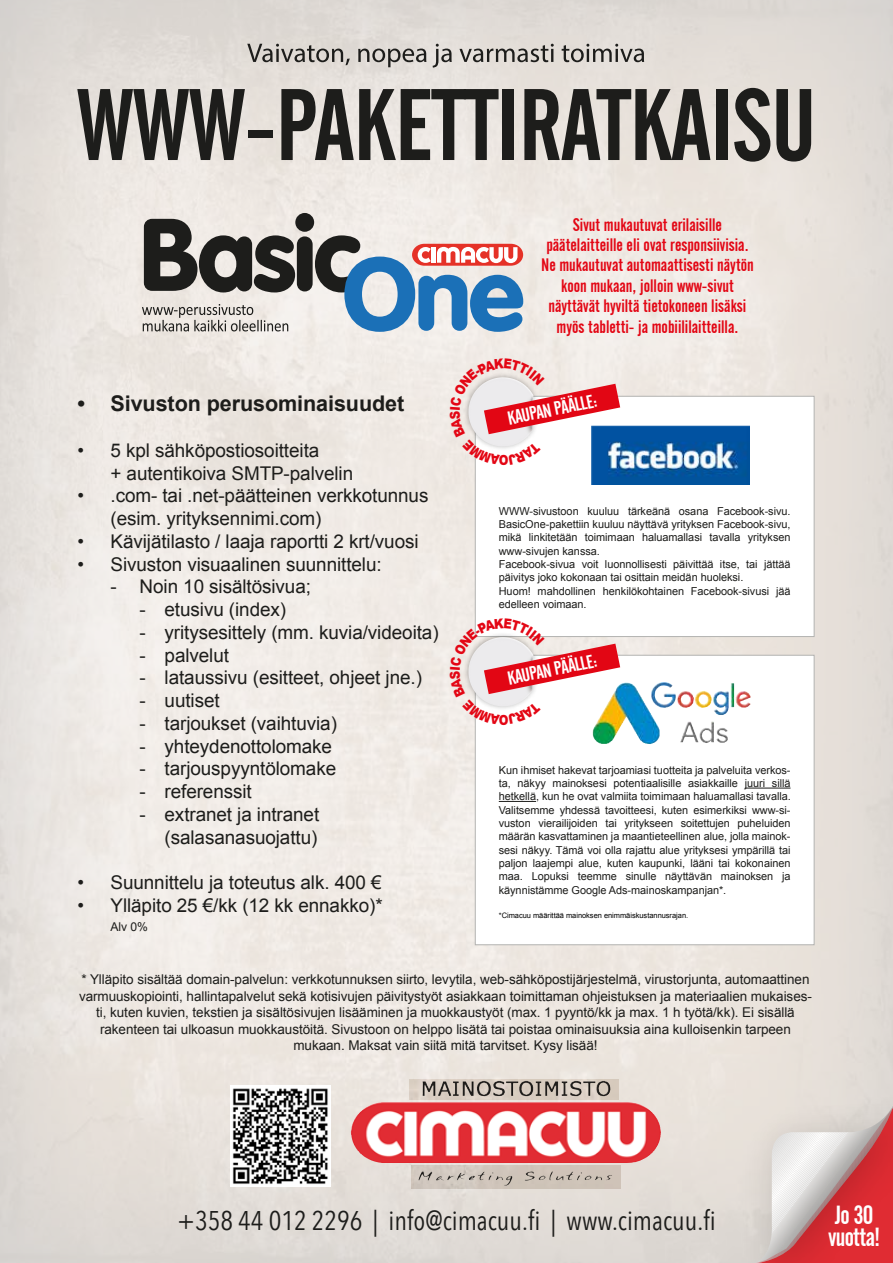
<style>
.page{position:relative;width:893px;height:1263px;background:#fff}
.page>*{position:absolute;margin:0;border:0;box-sizing:border-box;transform-origin:0 0}
.t1{font:27px "Avenir Next Condensed";color:#1d1d1b}
.t2{font:26.1px/21.8px "Alternate Gothic No 2 BT";letter-spacing:-.025em;color:#fff}
.t3{font:700 21.6px "Arial";letter-spacing:-.005em;color:#1d1d1b}
.t4{font:19.05px "Alternate Gothic No 2 BT";color:#fff}
.t5{font:18.9px/22.8px "Arial";letter-spacing:-.005em;color:#1d1d1b}
.t6{font:18px/20.4px "Alternate Gothic No 2 BT";color:#e30614;text-align:center}
.t7{font:13.5px/16.5px "Arial";letter-spacing:-.005em;color:#1d1d1b;text-align:center}
.t8{font:12.15px "Arial";color:#1d1d1b}
.t9{font:10.95px/13.4px "Arial";letter-spacing:-.005em;color:#1d1d1b}
.t10{font:7.5px "Arial";letter-spacing:-.005em;color:#000}
</style>
<div class="page">
<img style="left:0;top:0;width:893px;height:1263px">
<img style="left:684px;top:1059px;width:209px;height:204px">
<svg style="left:755px;top:1106px;width:138px;height:157px;background:#d89293"></svg>
<img style="left:231px;top:1085px;width:100px;height:101px">
<img style="left:351px;top:1102px;width:310px;height:61px">
<img style="left:519px;top:1081px;width:92px;height:15px">
<svg style="left:247px;top:44px;width:103px;height:21px;background:#aeaaa5"></svg>
<svg style="left:358px;top:49px;width:68px;height:18px"></svg>
<svg style="left:433px;top:44px;width:19px;height:24px"></svg>
<svg style="left:459px;top:44px;width:95px;height:18px;background:#aaa6a1"></svg>
<svg style="left:562px;top:44px;width:82px;height:18px"></svg>
<svg style="left:77px;top:89px;width:168px;height:71px;background:#767471"></svg>
<div style="left:249px;top:130px;width:24px;height:8px;background:#1d1d1b"></div>
<svg style="left:281px;top:89px;width:218px;height:71px;background:#817e7b"></svg>
<div style="left:503px;top:89px;width:11px;height:71px;background:#1d1d1b"></div>
<svg style="left:524px;top:89px;width:186px;height:71px;background:#75726e"></svg>
<div style="left:716px;top:89px;width:11px;height:71px;background:#1d1d1b"></div>
<svg style="left:734px;top:88px;width:36px;height:74px;background:#7d7a76"></svg>
<svg style="left:776px;top:89px;width:35px;height:73px;background:#615f5c"></svg>
<div style="left:475px;top:396px;width:339px;height:241px;background:#fff;border:1px solid #b3b3b1"></div>
<img style="left:592px;top:425px;width:158px;height:60px">
<div style="left:475px;top:655px;width:339px;height:290px;background:#fff;border:1px solid #b3b3b1"></div>
<hr style="left:745px;top:788px;width:45px;height:1px;background:#1d1d1b">
<hr style="left:499px;top:801px;width:37px;height:1px;background:#1d1d1b">
<img style="left:593px;top:682px;width:83px;height:62px">
<svg style="left:142px;top:213px;width:381px;height:119px;background:#a1a6ad"></svg>
<img style="left:441px;top:349px;width:124px;height:125px">
<div style="left:441px;top:609px;width:36px;height:125px;background:#f1ebe7"></div>
<svg style="left:450px;top:359px;width:170px;height:106px"></svg>
<svg style="left:450px;top:618px;width:170px;height:107px"></svg>
<h3 class="t3" style="left:78px;top:389px;width:328px">• Sivuston perusominaisuudet</h3>
<h3 class="t5" style="left:111px;top:439px;width:244px;text-indent:-33px">• 5 kpl sähköpostiosoitteita<br>+ autentikoiva SMTP-palvelin</h3>
<h3 class="t5" style="left:111px;top:484px;width:319px;text-indent:-33px">• .com- tai .net-päätteinen verkkotunnus (esim. yrityksennimi.com)</h3>
<h3 class="t5" style="left:78px;top:530px;width:342px">• Kävijätilasto / laaja raportti 2 krt/vuosi</h3>
<h3 class="t5" style="left:78px;top:553px;width:306px">• Sivuston visuaalinen suunnittelu:</h3>
<h3 class="t5" style="left:111px;top:575px;width:202px">- Noin 10 sisältösivua;</h3>
<h3 class="t5" style="left:140px;top:598px;width:148px">- etusivu (index)</h3>
<h3 class="t5" style="left:140px;top:621px;width:300px">- yritysesittely (mm. kuvia/videoita)</h3>
<h3 class="t5" style="left:140px;top:644px;width:91px">- palvelut</h3>
<h3 class="t5" style="left:140px;top:666px;width:284px">- lataussivu (esitteet, ohjeet jne.)</h3>
<h3 class="t5" style="left:140px;top:689px;width:82px">- uutiset</h3>
<h3 class="t5" style="left:140px;top:712px;width:199px">- tarjoukset (vaihtuvia)</h3>
<h3 class="t5" style="left:140px;top:735px;width:194px">- yhteydenottolomake</h3>
<h3 class="t5" style="left:140px;top:757px;width:198px">- tarjouspyyntölomake</h3>
<h3 class="t5" style="left:140px;top:780px;width:114px">- referenssit</h3>
<h3 class="t5" style="left:140px;top:803px;width:181px;text-align:right">- extranet ja intranet (salasanasuojattu)</h3>
<h3 class="t5" style="left:78px;top:871px;width:305px">• Suunnittelu ja toteutus alk. 400 €</h3>
<h3 class="t5" style="left:78px;top:894px;width:307px">• Ylläpito 25 €/kk (12 kk ennakko)*</h3>
<p class="t8" style="left:111px;top:919px;width:39px">Alv 0%</p>
<h3 class="t6" style="left:541px;top:214px;width:214px">Sivut mukautuvat erilaisille päätelaitteille eli ovat responsiivisia.<br>Ne mukautuvat automaattisesti näytön koon mukaan, jolloin www-sivut näyttävät hyviltä tietokoneen lisäksi myös tabletti- ja mobiililaitteilla.</h3>
<h3 class="t4" style="left:506px;top:408px;width:92px;rotate:-12deg">KAUPAN PÄÄLLE:</h3>
<p class="t9" style="left:499px;top:504px;width:293px">WWW-sivustoon kuuluu tärkeänä osana Facebook-sivu.<br>BasicOne-pakettiin kuuluu näyttävä yrityksen Facebook-sivu, mikä linkitetään toimimaan haluamallasi tavalla yrityksen www-sivujen kanssa.<br>Facebook-sivua voit luonnollisesti päivittää itse, tai jättää päivitys joko kokonaan tai osittain meidän huoleksi.<br>Huom! mahdollinen henkilökohtainen Facebook-sivusi jää edelleen voimaan.</p>
<h3 class="t4" style="left:506px;top:668px;width:92px;rotate:-12deg">KAUPAN PÄÄLLE:</h3>
<p class="t9" style="left:499px;top:763px;width:294px;text-align:justify">Kun ihmiset hakevat tarjoamiasi tuotteita ja palveluita verkos&shy;ta, näkyy mainoksesi potentiaalisille asiakkaille juuri sillä hetkellä, kun he ovat valmiita toimimaan haluamallasi tavalla.<br>Valitsemme yhdessä tavoitteesi, kuten esimerkiksi www-si&shy;vuston vierailijoiden tai yritykseen soitettujen puheluiden määrän kasvattaminen ja maantieteellinen alue, jolla mainok&shy;sesi näkyy. Tämä voi olla rajattu alue yrityksesi ympärillä tai paljon laajempi alue, kuten kaupunki, lääni tai kokonainen maa. Lopuksi teemme sinulle näyttävän mainoksen ja käynnistämme Google Ads-mainoskampanjan*.</p>
<p class="t10" style="left:499px;top:910px;width:191px">*Cimacuu määrittää mainoksen enimmäiskustannusrajan.</p>
<p class="t7" style="left:79px;top:971px;width:734px">* Ylläpito sisältää domain-palvelun: verkkotunnuksen siirto, levytila, web-sähköpostijärjestelmä, virustorjunta, automaattinen varmuuskopiointi, hallintapalvelut sekä kotisivujen päivitystyöt asiakkaan toimittaman ohjeistuksen ja materiaalien mukaises&shy;ti, kuten kuvien, tekstien ja sisältösivujen lisääminen ja muokkaustyöt (max. 1 pyyntö/kk ja max. 1 h työtä/kk). Ei sisällä rakenteen tai ulkoasun muokkaustöitä. Sivustoon on helppo lisätä tai poistaa ominaisuuksia aina kulloisenkin tarpeen mukaan. Maksat vain siitä mitä tarvitset. Kysy lisää!</p>
<h1 class="t1" style="left:177px;top:1198px;width:540px">+358 44 012 2296 | info@cimacuu.fi | www.cimacuu.fi</h1>
<h2 class="t2" style="left:828px;top:1205px;width:53px">Jo 30 vuotta!</h2>
</div>
